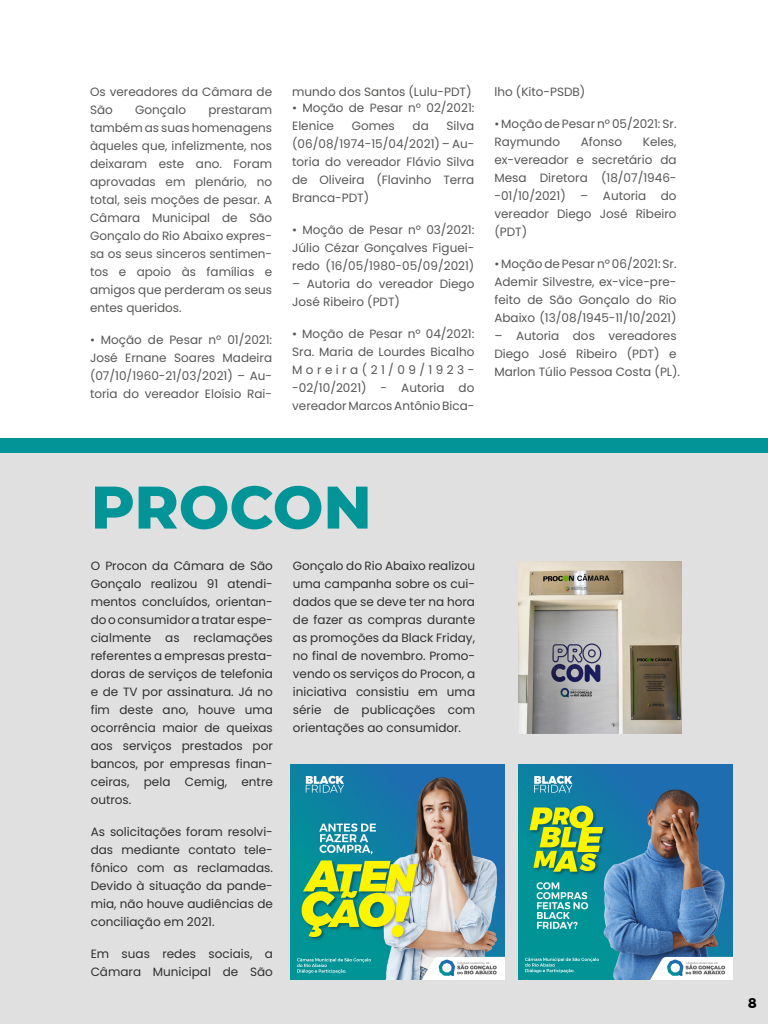
<style>
.page{position:relative;width:768px;height:1024px;background:#fff}
.page>*{position:absolute;margin:0;border:0;box-sizing:border-box;transform-origin:0 0}
.t1{font:800 59.9px "Montserrat";color:#029496}
.t2{font:700 14px "Montserrat";color:#000}
.t3{font:12px/18px "Poppins";color:#575756;text-align:justify}
.t4{font:12px/18px "Poppins";color:#2f2f30;text-align:justify}
</style>
<div class="page">
<div style="left:0;top:452px;width:768px;height:572px;background:#e0e0e0"></div>
<img style="left:519px;top:562px;width:163px;height:171px">
<img style="left:290px;top:764px;width:215px;height:215px">
<img style="left:518px;top:764px;width:215px;height:215px">
<div style="left:0;top:438px;width:768px;height:15px;background:#029496"></div>
<p class="t3" style="left:90px;top:83px;width:184px">Os vereadores da Câmara de<br>São</p>
<p class="t3" style="left:135px;top:101px;width:52px">Gonçalo</p>
<p class="t3" style="left:90px;top:101px;width:184px;text-indent:118px">prestaram também as suas homenagens àqueles que, infelizmente, nos deixaram este ano. Foram aprovadas em plenário, no total, seis moções de pesar. A Câmara Municipal de São Gonçalo do Rio Abaixo expres&shy;sa os seus sinceros sentimen&shy;tos e apoio às famílias e amigos que perderam os seus entes queridos.</p>
<p class="t3" style="left:90px;top:331px;width:184px">• Moção de Pesar nº 01/2021:<br>José Ernane Soares Madeira (07/10/1960-21/03/2021) – Au&shy;toria do vereador Eloísio Rai-</p>
<p class="t3" style="left:292px;top:83px;width:181px">mundo dos Santos (Lulu-PDT)</p>
<p class="t3" style="left:292px;top:99px;width:184px">• Moção de Pesar nº 02/2021:<br>Elenice</p>
<p class="t3" style="left:292px;top:117px;width:184px;text-indent:154px">Silva (06/08/1974-15/04/2021) – Au&shy;toria do vereador Flávio Silva de Oliveira (Flavinho Terra Branca-PDT)</p>
<p class="t3" style="left:292px;top:221px;width:184px">• Moção de Pesar nº 03/2021:<br>Júlio Cézar Gonçalves Figuei&shy;redo (16/05/1980-05/09/2021)</p>
<p class="t3" style="left:292px;top:275px;width:184px">– Autoria do vereador Diego<br>José Ribeiro (PDT)</p>
<p class="t3" style="left:292px;top:325px;width:184px">• Moção de Pesar nº 04/2021:<br>Sra. Maria de Lourdes Bicalho Moreira(21/09/1923- -02/10/2021) - Autoria do vereador Marcos Antônio Bica-</p>
<p class="t3" style="left:352px;top:117px;width:45px">Gomes</p>
<p class="t3" style="left:413px;top:117px;width:18px">da</p>
<p class="t3" style="left:494px;top:83px;width:93px">lho (Kito-PSDB)</p>
<p class="t3" style="left:494px;top:115px;width:184px">• Moção de Pesar nº 05/2021: Sr.<br>Raymundo</p>
<p class="t3" style="left:581px;top:133px;width:43px">Afonso</p>
<p class="t3" style="left:494px;top:133px;width:184px;text-indent:149px">Keles, ex-vereador e secretário da Mesa Diretora (18/07/1946- -01/10/2021) – Autoria do vereador Diego José Ribeiro (PDT)</p>
<p class="t3" style="left:494px;top:255px;width:184px">• Moção de Pesar nº 06/2021: Sr.<br>Ademir Silvestre, ex-vice-pre&shy;feito de São Gonçalo do Rio Abaixo (13/08/1945-11/10/2021)</p>
<p class="t3" style="left:494px;top:327px;width:187px;text-align:left">– Autoria dos vereadores<br>Diego José Ribeiro (PDT) e<br>Marlon Túlio Pessoa Costa (PL).</p>
<h1 class="t1" style="left:91px;top:463px;width:282px">PROCON</h1>
<p class="t4" style="left:91px;top:557px;width:184px">O Procon da Câmara de São Gonçalo realizou 91 atendi&shy;mentos concluídos, orientan&shy;do o consumidor a tratar espe&shy;cialmente as reclamações referentes a empresas presta&shy;doras de serviços de telefonia e de TV por assinatura. Já no fim deste ano, houve uma ocorrência maior de queixas aos serviços prestados por bancos, por empresas finan&shy;ceiras, pela Cemig, entre outros.</p>
<p class="t4" style="left:91px;top:823px;width:184px">As solicitações foram resolvi&shy;das mediante contato tele&shy;fônico com as reclamadas.<br>Devido à situação da pande&shy;mia, não houve audiências de conciliação em 2021.</p>
<p class="t4" style="left:91px;top:945px;width:184px">Em suas redes sociais, a<br>Câmara Municipal de São</p>
<p class="t4" style="left:293px;top:557px;width:184px">Gonçalo do Rio Abaixo realizou uma campanha sobre os cui&shy;dados que se deve ter na hora de fazer as compras durante as promoções da Black Friday, no final de novembro. Promo&shy;vendo os serviços do Procon, a iniciativa consistiu em uma série de publicações com orientações ao consumidor.</p>
<p class="t2" style="left:748px;top:992px;width:10px">8</p>
</div>
